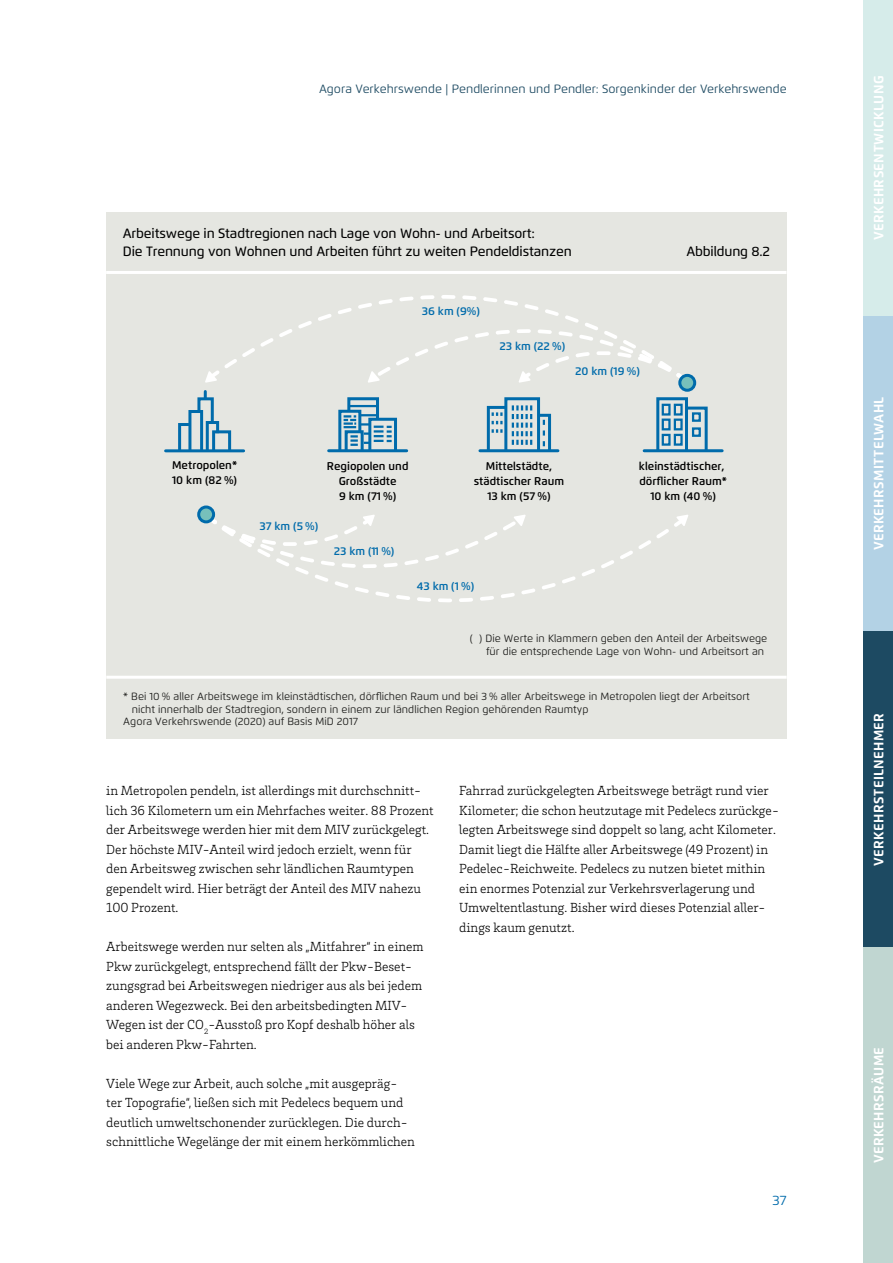
<style>
.page{position:relative;width:893px;height:1263px;background:#fff}
.page>*{position:absolute;margin:0;border:0;box-sizing:border-box;transform-origin:0 0}
.t1{font:300 13.5px/19.5px "Brix Slab";color:#000}
.t2{font:500 13.5px/18px "Flexo";letter-spacing:-.01em;color:#000}
.t3{font:700 13.5px "Flexo";letter-spacing:.025em;color:#fff}
.t4{font:13.5px "Flexo";color:#006bab}
.t5{font:12px "Flexo";color:#1d4a62}
.t6{font:600 11.25px/15px "Flexo";color:#000;text-align:center}
.t7{font:600 11.25px "Flexo";color:#006bab}
.t8{font:10.5px/12.6px "Flexo";letter-spacing:.005em;color:#1d1d1b;text-align:right}
</style>
<div class="page">
<div style="left:106px;top:213px;width:681px;height:526px;background:#e5e6e1"></div>
<hr style="left:106px;top:271px;width:680px;height:3px;background:#fff">
<hr style="left:106px;top:676px;width:681px;height:3px;background:#fff">
<hr style="left:166px;top:449px;width:78px;height:3px;background:#006bab">
<div style="left:212px;top:430px;width:19px;height:22px;border:3px solid #006bab"></div>
<svg style="left:177px;top:391px;width:44px;height:62px"></svg>
<hr style="left:329px;top:449px;width:78px;height:3px;background:#006bab">
<svg style="left:337px;top:397px;width:61px;height:56px"></svg>
<hr style="left:480px;top:449px;width:78px;height:3px;background:#006bab">
<svg style="left:485px;top:397px;width:68px;height:56px"></svg>
<hr style="left:644px;top:449px;width:78px;height:3px;background:#006bab">
<svg style="left:655px;top:397px;width:54px;height:56px"></svg>
<div style="left:692px;top:412px;width:9px;height:10px;border:2px solid #006bab"></div>
<div style="left:692px;top:427px;width:9px;height:10px;border:2px solid #006bab"></div>
<div style="left:662px;top:404px;width:9px;height:12px;border:2px solid #006bab"></div>
<div style="left:674px;top:404px;width:9px;height:12px;border:2px solid #006bab"></div>
<div style="left:662px;top:418px;width:9px;height:12px;border:2px solid #006bab"></div>
<div style="left:674px;top:418px;width:9px;height:12px;border:2px solid #006bab"></div>
<div style="left:662px;top:434px;width:9px;height:12px;border:2px solid #006bab"></div>
<div style="left:674px;top:434px;width:9px;height:12px;border:2px solid #006bab"></div>
<svg style="left:217px;top:303px;width:151px;height:72px"></svg>
<svg style="left:680px;top:375px;width:15px;height:15px"></svg>
<div style="left:678px;top:374px;width:18px;height:18px;border:3px solid #006bab;border-radius:50%"></div>
<svg style="left:205px;top:371px;width:12px;height:12px"></svg>
<svg style="left:368px;top:295px;width:323px;height:90px"></svg>
<svg style="left:526px;top:523px;width:151px;height:71px"></svg>
<svg style="left:199px;top:507px;width:15px;height:15px"></svg>
<div style="left:197px;top:505px;width:18px;height:18px;border:3px solid #006bab;border-radius:50%"></div>
<svg style="left:676px;top:515px;width:12px;height:11px"></svg>
<svg style="left:203px;top:512px;width:323px;height:90px"></svg>
<div style="left:863px;top:947px;width:30px;height:316px;background:#c0d6d1"></div>
<div style="left:863px;top:316px;width:30px;height:315px;background:#b3d2e5"></div>
<div style="left:863px;top:0;width:30px;height:316px;background:#d6ecea"></div>
<div style="left:863px;top:631px;width:30px;height:316px;background:#1d4a62"></div>
<p class="t5" style="left:319px;top:82px;width:469px">Agora Verkehrswende | Pendlerinnen und Pendler: Sorgenkinder der Verkehrswende</p>
<p class="t3" style="left:870px;top:240px;width:166px;rotate:-90deg">VERKEHRSENTWICKLUNG</p>
<p class="t2" style="left:123px;top:224px;width:451px">Arbeitswege in Stadtregionen nach Lage von Wohn- und Arbeitsort:<br>Die Trennung von Wohnen und Arbeiten führt zu weiten Pendeldistanzen</p>
<p class="t2" style="left:686px;top:242px;width:85px">Abbildung 8.2</p>
<p class="t7" style="left:422px;top:305px;width:60px">36 km (9%)</p>
<p class="t7" style="left:499px;top:339px;width:67px">23 km (22 %)</p>
<p class="t7" style="left:575px;top:365px;width:66px">20 km (19 %)</p>
<p class="t6" style="left:172px;top:458px;width:66px;text-align:left">Metropolen*<br>10 km (82 %)</p>
<p class="t6" style="left:327px;top:458px;width:83px">Regiopolen und<br>Großstädte<br>9 km (71 %)</p>
<p class="t6" style="left:474px;top:458px;width:92px">Mittelstädte, städtischer Raum<br>13 km (57 %)</p>
<p class="t6" style="left:639px;top:458px;width:89px">kleinstädtischer, dörflicher Raum*<br>10 km (40 %)</p>
<p class="t7" style="left:259px;top:519px;width:60px">37 km (5 %)</p>
<p class="t7" style="left:334px;top:544px;width:62px">23 km (11 %)</p>
<p class="t7" style="left:417px;top:579px;width:59px">43 km (1 %)</p>
<p class="t8" style="left:470px;top:632px;width:299px">( ) Die Werte in Klammern geben den Anteil der Arbeitswege für die entsprechende Lage von Wohn- und Arbeitsort an</p>
<p class="t8" style="left:123px;top:690px;width:628px">* Bei 10 % aller Arbeitswege im kleinstädtischen, dörflichen Raum und bei 3 % aller Arbeitswege in Metropolen liegt der Arbeitsort</p>
<p class="t8" style="left:132px;top:703px;width:458px">nicht innerhalb der Stadtregion, sondern in einem zur ländlichen Region gehörenden Raumtyp</p>
<p class="t8" style="left:123px;top:715px;width:236px">Agora Verkehrswende (2020) auf Basis MiD 2017</p>
<p class="t1" style="left:106px;top:780px;width:329px">in Metropolen pendeln, ist allerdings mit durchschnitt&shy;lich 36 Kilometern um ein Mehrfaches weiter. 88 Prozent der Arbeitswege werden hier mit dem MIV zurückgelegt.<br>Der höchste MIV-Anteil wird jedoch erzielt, wenn für den Arbeitsweg zwischen sehr ländlichen Raumtypen gependelt wird. Hier beträgt der Anteil des MIV nahezu 100 Prozent.</p>
<p class="t1" style="left:106px;top:936px;width:319px">Arbeitswege werden nur selten als „Mitfahrer“ in einem Pkw zurückgelegt, entsprechend fällt der Pkw-Beset&shy;zungsgrad bei Arbeitswegen niedriger aus als bei jedem anderen Wegezweck. Bei den arbeitsbedingten MIV-Wegen ist der CO<sub>2</sub>-Ausstoß pro Kopf deshalb höher als bei anderen Pkw-Fahrten.</p>
<p class="t1" style="left:106px;top:1073px;width:310px">Viele Wege zur Arbeit, auch solche „mit ausgepräg&shy;ter Topografie“, ließen sich mit Pedelecs bequem und deutlich umweltschonender zurücklegen. Die durch&shy;schnittliche Wegelänge der mit einem herkömmlichen</p>
<p class="t1" style="left:459px;top:780px;width:322px">Fahrrad zurückgelegten Arbeitswege beträgt rund vier Kilometer; die schon heutzutage mit Pedelecs zurückge&shy;legten Arbeitswege sind doppelt so lang, acht Kilometer.<br>Damit liegt die Hälfte aller Arbeitswege (49 Prozent) in Pedelec-Reichweite. Pedelecs zu nutzen bietet mithin ein enormes Potenzial zur Verkehrsverlagerung und Umweltentlastung. Bisher wird dieses Potenzial aller&shy;dings kaum genutzt.</p>
<p class="t4" style="left:772px;top:1192px;width:16px">37</p>
<p class="t3" style="left:870px;top:550px;width:155px;rotate:-90deg">VERKEHRSMITTELWAHL</p>
<p class="t3" style="left:870px;top:866px;width:154px;rotate:-90deg">VERKEHRSTEILNEHMER</p>
<p class="t3" style="left:870px;top:1163px;width:118px;rotate:-90deg">VERKEHRSRÄUME</p>
</div>
